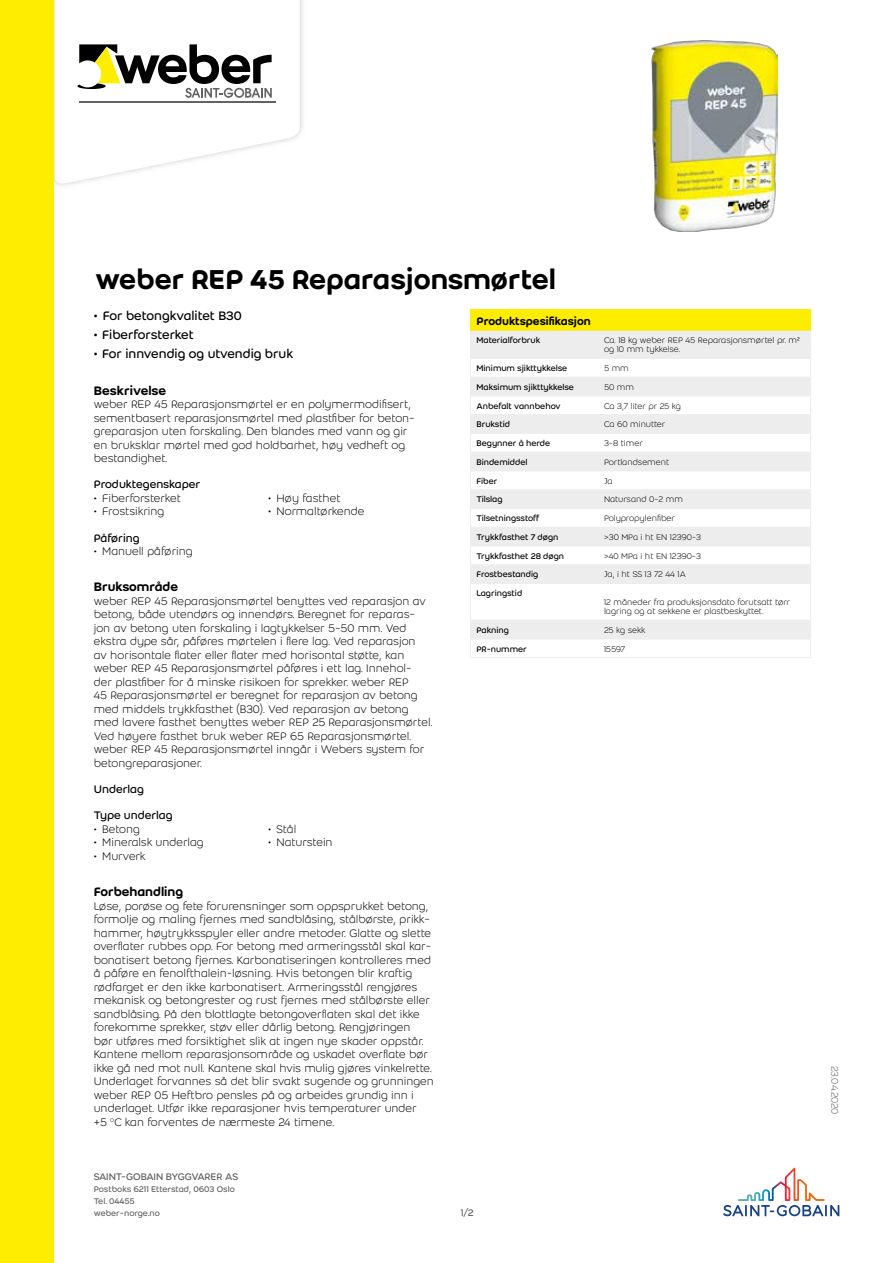
<style>
.page{position:relative;width:893px;height:1263px;background:#fff}
.page>*{position:absolute;margin:0;border:0;box-sizing:border-box;transform-origin:0 0}
.t1{font:500 30px "Weber";color:#000}
.t2{font:13.5px "Weber";color:#000}
.t3{font:500 13.5px "Weber";color:#000}
.t4{font:300 12px/13.5px "Weber";color:#000}
.t5{font:12px/26.2px "Weber";color:#000}
.t6{font:500 12px "Weber";color:#000}
.t7{font:10.5px "Weber";letter-spacing:-.025em;color:#646363}
.t8{font:300 10.5px "Weber";letter-spacing:-.02em;color:#646363}
.t9{font:300 9px/9px "Weber";color:#000}
.t10{font:9px "Weber";color:#000}
.t11{font:9px/12px "Weber";color:#646363}
</style>
<div class="page">
<svg style="left:55px;top:0;width:245px;height:186px"></svg>
<hr style="left:79px;top:101px;width:196px;height:1px;background:#646363">
<svg style="left:77px;top:44px;width:195px;height:54px"></svg>
<div style="left:0;top:0;width:54px;height:1263px;background:#ffed00"></div>
<svg style="left:723px;top:1168px;width:116px;height:48px"></svg>
<img style="left:652px;top:40px;width:125px;height:192px">
<div style="left:470px;top:310px;width:341px;height:21px;background:#ffed00"></div>
<svg style="left:471px;top:331px;width:339px;height:308px;fill:#ededed"></svg>
<hr style="left:470px;top:358px;width:128px;height:1px;background:#ededed">
<hr style="left:598px;top:358px;width:213px;height:1px;background:#ededed">
<hr style="left:470px;top:377px;width:128px;height:1px;background:#ededed">
<hr style="left:598px;top:377px;width:213px;height:1px;background:#ededed">
<hr style="left:470px;top:396px;width:128px;height:1px;background:#ededed">
<hr style="left:598px;top:396px;width:213px;height:1px;background:#ededed">
<hr style="left:470px;top:414px;width:128px;height:1px;background:#ededed">
<hr style="left:598px;top:414px;width:213px;height:1px;background:#ededed">
<hr style="left:470px;top:433px;width:128px;height:1px;background:#ededed">
<hr style="left:598px;top:433px;width:213px;height:1px;background:#ededed">
<hr style="left:470px;top:452px;width:128px;height:1px;background:#ededed">
<hr style="left:598px;top:452px;width:213px;height:1px;background:#ededed">
<hr style="left:470px;top:471px;width:128px;height:1px;background:#ededed">
<hr style="left:598px;top:471px;width:213px;height:1px;background:#ededed">
<hr style="left:470px;top:489px;width:128px;height:1px;background:#ededed">
<hr style="left:598px;top:489px;width:213px;height:1px;background:#ededed">
<hr style="left:470px;top:508px;width:128px;height:1px;background:#ededed">
<hr style="left:598px;top:508px;width:213px;height:1px;background:#ededed">
<hr style="left:470px;top:527px;width:128px;height:1px;background:#ededed">
<hr style="left:598px;top:527px;width:213px;height:1px;background:#ededed">
<hr style="left:470px;top:546px;width:128px;height:1px;background:#ededed">
<hr style="left:598px;top:546px;width:213px;height:1px;background:#ededed">
<hr style="left:470px;top:564px;width:128px;height:1px;background:#ededed">
<svg style="left:470px;top:330px;width:1px;height:253px"></svg>
<hr style="left:598px;top:564px;width:213px;height:1px;background:#ededed">
<svg style="left:810px;top:330px;width:1px;height:253px"></svg>
<hr style="left:470px;top:583px;width:128px;height:1px;background:#ededed">
<hr style="left:470px;top:584px;width:1px;height:36px;background:#ededed">
<hr style="left:598px;top:583px;width:213px;height:1px;background:#ededed">
<hr style="left:810px;top:584px;width:1px;height:36px;background:#ededed">
<hr style="left:470px;top:620px;width:128px;height:1px;background:#ededed">
<hr style="left:598px;top:620px;width:213px;height:1px;background:#ededed">
<hr style="left:470px;top:639px;width:128px;height:1px;background:#ededed">
<svg style="left:470px;top:621px;width:1px;height:36px"></svg>
<hr style="left:470px;top:657px;width:128px;height:1px;background:#ededed">
<hr style="left:598px;top:639px;width:213px;height:1px;background:#ededed">
<svg style="left:810px;top:621px;width:1px;height:36px"></svg>
<hr style="left:598px;top:657px;width:213px;height:1px;background:#ededed">
<h1 class="t1" style="left:95px;top:257px;width:463px">weber REP 45 Reparasjonsmørtel</h1>
<p class="t2" style="left:94px;top:306px;width:150px">• For betongkvalitet B30</p>
<p class="t2" style="left:94px;top:325px;width:102px">• Fiberforsterket</p>
<p class="t2" style="left:94px;top:344px;width:201px">• For innvendig og utvendig bruk</p>
<p class="t3" style="left:94px;top:380px;width:74px">Beskrivelse</p>
<p class="t4" style="left:94px;top:397px;width:322px">weber REP 45 Reparasjonsmørtel er en polymermodifisert, sementbasert reparasjonsmørtel med plastfiber for beton&shy;greparasjon uten forskaling. Den blandes med vann og gir en bruksklar mørtel med god holdbarhet, høy vedheft og bestandighet.</p>
<p class="t5" style="left:94px;top:471px;width:108px">Produktegenskaper</p>
<p class="t4" style="left:94px;top:491px;width:89px">• Fiberforsterket</p>
<p class="t4" style="left:94px;top:504px;width:72px">• Frostsikring</p>
<p class="t6" style="left:476px;top:312px;width:116px">Produktspesifikasjon</p>
<p class="t10" style="left:476px;top:334px;width:65px">Materialforbruk</p>
<p class="t9" style="left:604px;top:336px;width:197px">Ca. 18 kg weber REP 45 Reparasjonsmørtel pr. m² og 10 mm tykkelse.</p>
<p class="t10" style="left:476px;top:362px;width:92px">Minimum sjikttykkelse</p>
<p class="t9" style="left:604px;top:364px;width:26px">5 mm</p>
<p class="t10" style="left:476px;top:381px;width:99px">Maksimum sjikttykkelse</p>
<p class="t9" style="left:604px;top:382px;width:32px">50 mm</p>
<p class="t10" style="left:476px;top:399px;width:86px">Anbefalt vannbehov</p>
<p class="t9" style="left:604px;top:401px;width:78px">Ca 3,7 liter pr 25 kg</p>
<p class="t10" style="left:476px;top:418px;width:35px">Brukstid</p>
<p class="t9" style="left:604px;top:420px;width:63px">Ca 60 minutter</p>
<p class="t10" style="left:476px;top:437px;width:75px">Begynner å herde</p>
<p class="t9" style="left:604px;top:439px;width:40px">3-8 timer</p>
<p class="t10" style="left:476px;top:456px;width:53px">Bindemiddel</p>
<p class="t9" style="left:604px;top:457px;width:67px">Portlandsement</p>
<p class="t10" style="left:476px;top:474px;width:22px">Fiber</p>
<p class="t9" style="left:604px;top:476px;width:10px">Ja</p>
<p class="t10" style="left:476px;top:493px;width:28px">Tilslag</p>
<p class="t9" style="left:604px;top:495px;width:80px">Natursand 0-2 mm</p>
<p class="t10" style="left:476px;top:512px;width:64px">Tilsetningsstoff</p>
<p class="t9" style="left:604px;top:514px;width:73px">Polypropylenfiber</p>
<p class="t10" style="left:476px;top:531px;width:84px">Trykkfasthet 7 døgn</p>
<p class="t9" style="left:604px;top:532px;width:99px">&gt;30 MPa i ht EN 12390-3</p>
<p class="t10" style="left:476px;top:549px;width:89px">Trykkfasthet 28 døgn</p>
<p class="t9" style="left:604px;top:551px;width:98px">&gt;40 MPa i ht EN 12390-3</p>
<p class="t10" style="left:476px;top:568px;width:63px">Frostbestandig</p>
<p class="t9" style="left:604px;top:570px;width:83px">Ja, i ht SS 13 72 44 1A</p>
<p class="t10" style="left:476px;top:587px;width:47px">Lagringstid</p>
<p class="t9" style="left:604px;top:598px;width:187px">12 måneder fra produksjonsdato forutsatt tørr lagring og at sekkene er plastbeskyttet.</p>
<p class="t10" style="left:476px;top:624px;width:34px">Pakning</p>
<p class="t9" style="left:604px;top:625px;width:43px">25 kg sekk</p>
<p class="t10" style="left:476px;top:642px;width:52px">PR-nummer</p>
<p class="t9" style="left:604px;top:644px;width:23px">15597</p>
<p class="t4" style="left:268px;top:491px;width:74px">• Høy fasthet</p>
<p class="t4" style="left:268px;top:504px;width:98px">• Normaltørkende</p>
<p class="t5" style="left:94px;top:524px;width:47px">Påføring</p>
<p class="t4" style="left:94px;top:544px;width:100px">• Manuell påføring</p>
<p class="t3" style="left:94px;top:577px;width:86px">Bruksområde</p>
<p class="t4" style="left:94px;top:594px;width:340px">weber REP 45 Reparasjonsmørtel benyttes ved reparasjon av betong, både utendørs og innendørs. Beregnet for reparas&shy;jon av betong uten forskaling i lagtykkelser 5-50 mm. Ved ekstra dype sår, påføres mørtelen i flere lag. Ved reparasjon<br>av horisontale flater eller flater med horisontal støtte, kan weber REP 45 Reparasjonsmørtel påføres i ett lag. Innehol&shy;der plastfiber for å minske risikoen for sprekker. weber REP<br>45 Reparasjonsmørtel er beregnet for reparasjon av betong med middels trykkfasthet (B30). Ved reparasjon av betong med lavere fasthet benyttes weber REP 25 Reparasjonsmørtel.<br>Ved høyere fasthet bruk weber REP 65 Reparasjonsmørtel. weber REP 45 Reparasjonsmørtel inngår i Webers system for betongreparasjoner.</p>
<p class="t5" style="left:94px;top:776px;width:80px">Underlag<br>Type underlag</p>
<p class="t4" style="left:94px;top:822px;width:48px">• Betong</p>
<p class="t4" style="left:94px;top:835px;width:111px">• Mineralsk underlag</p>
<p class="t4" style="left:94px;top:849px;width:53px">• Murverk</p>
<p class="t4" style="left:268px;top:822px;width:30px">• Stål</p>
<p class="t4" style="left:268px;top:835px;width:66px">• Naturstein</p>
<p class="t3" style="left:94px;top:882px;width:91px">Forbehandling</p>
<p class="t4" style="left:94px;top:899px;width:342px">Løse, porøse og fete forurensninger som oppsprukket betong, formolje og maling fjernes med sandblåsing, stålbørste, prikk&shy;hammer, høytrykksspyler eller andre metoder. Glatte og slette overflater rubbes opp. For betong med armeringsstål skal kar&shy;bonatisert betong fjernes. Karbonatiseringen kontrolleres med å påføre en fenolfthalein-løsning. Hvis betongen blir kraftig rødfarget er den ikke karbonatisert. Armeringsstål rengjøres mekanisk og betongrester og rust fjernes med stålbørste eller sandblåsing. På den blottlagte betongoverflaten skal det ikke forekomme sprekker, støv eller dårlig betong. Rengjøringen<br>bør utføres med forsiktighet slik at ingen nye skader oppstår.<br>Kantene mellom reparasjonsområde og uskadet overflate bør ikke gå ned mot null. Kantene skal hvis mulig gjøres vinkelrette.<br>Underlaget forvannes så det blir svakt sugende og grunningen weber REP 05 Heftbro pensles på og arbeides grundig inn i underlaget. Utfør ikke reparasjoner hvis temperaturer under<br>+5 <sup>o</sup>C kan forventes de nærmeste 24 timene.</p>
<p class="t7" style="left:94px;top:1169px;width:146px">SAINT-GOBAIN BYGGVARER AS</p>
<p class="t11" style="left:94px;top:1183px;width:143px">Postboks 6211 Etterstad, 0603 Oslo<br>Tel. 04455<br>weber-norge.no</p>
<p class="t7" style="left:461px;top:1205px;width:14px">1/2</p>
<p class="t8" style="left:842px;top:1066px;width:50px;rotate:90deg">23.04.2020</p>
</div>
